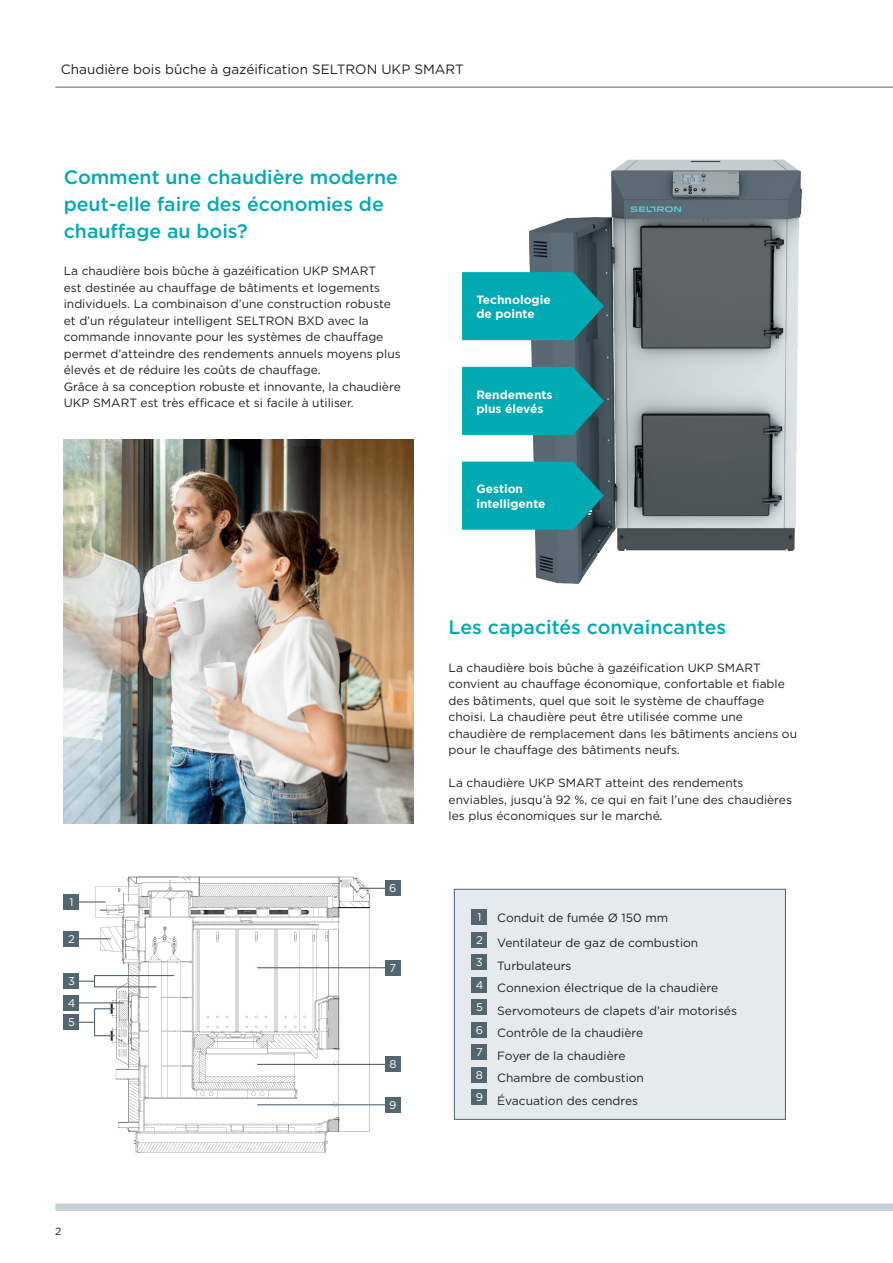
<style>
.page{position:relative;width:893px;height:1263px;background:#fff}
.page>*{position:absolute;margin:0;border:0;box-sizing:border-box;transform-origin:0 0}
.Header-1_margin__bot{font:500 19.5px/27px "Gotham";color:#00aab3}
.t1{font:13.5px "Gotham";color:#231f20}
.Paragraph{font:12px/16.5px "Gotham";color:#231f20}
.t2{font:700 12px "Gotham";color:#fff}
.P-center{font:11.25px "Gotham";color:#fff}
.t3{font:10.5px "Gotham";color:#231f20}
</style>
<div class="page">
<div style="left:55px;top:1203px;width:838px;height:8px;background:#c9d1d7"></div>
<hr style="left:55px;top:87px;width:838px;height:1px;background:#53656e">
<img style="left:64px;top:440px;width:350px;height:383px">
<img style="left:515px;top:159px;width:287px;height:425px">
<svg style="left:462px;top:272px;width:142px;height:68px;background:#069fa8"></svg>
<svg style="left:462px;top:462px;width:142px;height:68px;background:#069fa8"></svg>
<svg style="left:462px;top:367px;width:142px;height:68px;background:#069fa8"></svg>
<svg style="left:133px;top:1143px;width:195px;height:7px"></svg>
<svg style="left:133px;top:1132px;width:195px;height:11px"></svg>
<hr style="left:64px;top:901px;width:42px;height:1px;background:#53656e">
<hr style="left:64px;top:938px;width:47px;height:1px;background:#53656e">
<hr style="left:64px;top:1022px;width:30px;height:1px;background:#53656e">
<hr style="left:64px;top:981px;width:30px;height:1px;background:#53656e">
<hr style="left:64px;top:1002px;width:60px;height:1px;background:#53656e">
<div style="left:64px;top:894px;width:15px;height:16px;background:#53656e"></div>
<div style="left:385px;top:881px;width:16px;height:15px;background:#53656e"></div>
<div style="left:64px;top:931px;width:15px;height:15px;background:#53656e"></div>
<div style="left:385px;top:960px;width:16px;height:15px;background:#53656e"></div>
<div style="left:64px;top:973px;width:15px;height:16px;background:#53656e"></div>
<div style="left:385px;top:1057px;width:16px;height:15px;background:#53656e"></div>
<div style="left:64px;top:995px;width:15px;height:15px;background:#53656e"></div>
<div style="left:385px;top:1097px;width:16px;height:15px;background:#53656e"></div>
<div style="left:64px;top:1014px;width:15px;height:16px;background:#53656e"></div>
<svg style="left:93px;top:876px;width:292px;height:256px"></svg>
<div style="left:454px;top:889px;width:331px;height:230px;background:#e4eaee"></div>
<div style="left:472px;top:910px;width:15px;height:15px;background:#53656e"></div>
<div style="left:472px;top:932px;width:15px;height:15px;background:#53656e"></div>
<div style="left:472px;top:955px;width:15px;height:15px;background:#53656e"></div>
<div style="left:472px;top:977px;width:15px;height:15px;background:#53656e"></div>
<div style="left:472px;top:1000px;width:15px;height:15px;background:#53656e"></div>
<div style="left:472px;top:1022px;width:15px;height:15px;background:#53656e"></div>
<div style="left:472px;top:1045px;width:15px;height:15px;background:#53656e"></div>
<div style="left:472px;top:1067px;width:15px;height:15px;background:#53656e"></div>
<div style="left:472px;top:1090px;width:15px;height:15px;background:#53656e"></div>
<div style="left:454px;top:889px;width:332px;height:231px;border:1px solid #53656e"></div>
<p class="t1" style="left:61px;top:60px;width:404px">Chaudière bois bûche à gazéification SELTRON UKP SMART</p>
<p class="Header-1_margin__bot" style="left:64px;top:163px;width:336px">Comment une chaudière moderne peut-elle faire des économies de chauffage au bois?</p>
<p class="Paragraph" style="left:64px;top:263px;width:338px">La chaudière bois bûche à gazéification UKP SMART<br>est destinée au chauffage de bâtiments et logements individuels. La combinaison d’une construction robuste et d’un régulateur intelligent SELTRON BXD avec la commande innovante pour les systèmes de chauffage permet d’atteindre des rendements annuels moyens plus élevés et de réduire les coûts de chauffage.<br>Grâce à sa conception robuste et innovante, la chaudière UKP SMART est très efficace et si facile à utiliser.</p>
<p class="t2" style="left:476px;top:292px;width:76px">Technologie</p>
<p class="t2" style="left:476px;top:306px;width:60px">de pointe</p>
<p class="t2" style="left:476px;top:386px;width:78px">Rendements</p>
<p class="t2" style="left:476px;top:401px;width:69px">plus élevés</p>
<p class="t2" style="left:476px;top:481px;width:48px">Gestion</p>
<p class="t2" style="left:476px;top:495px;width:71px">intelligente</p>
<p class="P-center" style="left:69px;top:895px;width:6px">1</p>
<p class="P-center" style="left:68px;top:931px;width:8px">2</p>
<p class="P-center" style="left:68px;top:974px;width:8px">3</p>
<p class="P-center" style="left:68px;top:995px;width:9px">4</p>
<p class="P-center" style="left:68px;top:1015px;width:8px">5</p>
<p class="t3" style="left:55px;top:1225px;width:8px">2</p>
<p class="P-center" style="left:389px;top:881px;width:9px">6</p>
<p class="P-center" style="left:390px;top:960px;width:8px">7</p>
<p class="P-center" style="left:389px;top:1057px;width:9px">8</p>
<p class="P-center" style="left:389px;top:1097px;width:9px">9</p>
<p class="Header-1_margin__bot" style="left:449px;top:613px;width:279px">Les capacités convaincantes</p>
<p class="Paragraph" style="left:449px;top:659px;width:350px">La chaudière bois bûche à gazéification UKP SMART convient au chauffage économique, confortable et fiable des bâtiments, quel que soit le système de chauffage choisi. La chaudière peut être utilisée comme une chaudière de remplacement dans les bâtiments anciens ou pour le chauffage des bâtiments neufs.</p>
<p class="Paragraph" style="left:449px;top:775px;width:345px">La chaudière UKP SMART atteint des rendements enviables, jusqu’à 92 %, ce qui en fait l’une des chaudières les plus économiques sur le marché.</p>
<p class="P-center" style="left:477px;top:910px;width:6px">1</p>
<p class="Paragraph" style="left:497px;top:909px;width:172px">Conduit de fumée Ø 150 mm</p>
<p class="P-center" style="left:476px;top:932px;width:8px">2</p>
<p class="Paragraph" style="left:497px;top:935px;width:203px">Ventilateur de gaz de combustion</p>
<p class="P-center" style="left:476px;top:955px;width:8px">3</p>
<p class="Paragraph" style="left:497px;top:957px;width:76px">Turbulateurs</p>
<p class="P-center" style="left:476px;top:977px;width:9px">4</p>
<p class="Paragraph" style="left:497px;top:980px;width:222px">Connexion électrique de la chaudière</p>
<p class="P-center" style="left:476px;top:1000px;width:8px">5</p>
<p class="Paragraph" style="left:497px;top:1002px;width:241px">Servomoteurs de clapets d’air motorisés</p>
<p class="P-center" style="left:476px;top:1022px;width:9px">6</p>
<p class="Paragraph" style="left:497px;top:1025px;width:147px">Contrôle de la chaudière</p>
<p class="P-center" style="left:476px;top:1045px;width:8px">7</p>
<p class="Paragraph" style="left:497px;top:1047px;width:130px">Foyer de la chaudière</p>
<p class="P-center" style="left:476px;top:1067px;width:9px">8</p>
<p class="Paragraph" style="left:497px;top:1070px;width:148px">Chambre de combustion</p>
<p class="P-center" style="left:476px;top:1090px;width:9px">9</p>
<p class="Paragraph" style="left:497px;top:1092px;width:142px">Évacuation des cendres</p>
</div>
